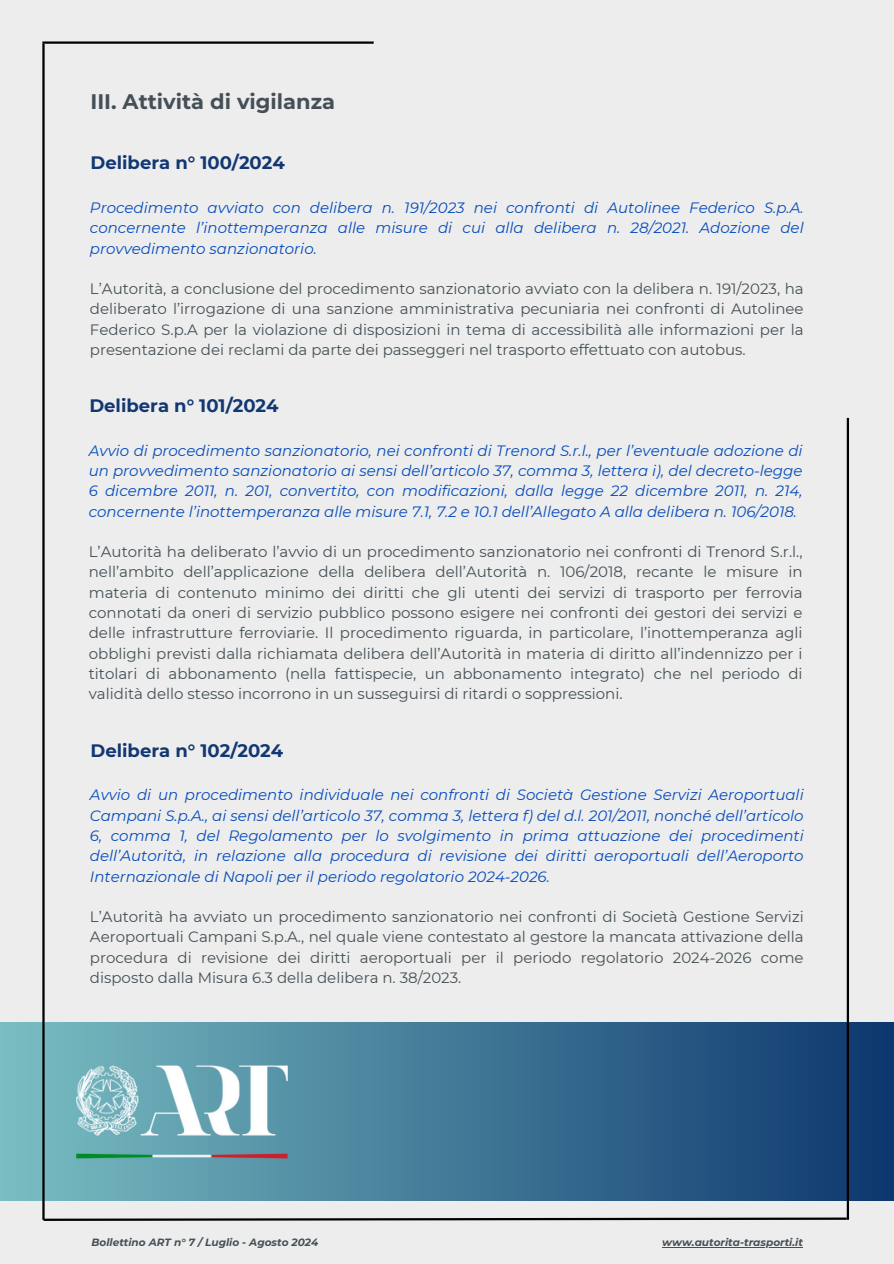
<style>
.page{position:relative;width:894px;height:1264px;background:#fff}
.page>*{position:absolute;margin:0;border:0;box-sizing:border-box;transform-origin:0 0}
.t1{font:700 21px "Montserrat";color:#455056}
.t2{font:700 18px "Montserrat";color:#123772}
.t3{font:15px/20.2px "Montserrat";color:#455056;text-align:justify}
.t4{font:italic 15px/20.2px "Montserrat";color:#064cbb;text-align:justify}
.t5{font:italic 700 10.5px "Montserrat";color:#455056}
</style>
<div class="page">
<div style="left:0;top:0;width:893px;height:1263px;background:#ededed"></div>
<div style="left:0;top:1022px;width:893px;height:178px;background:linear-gradient(to right,#7abec3,#0c366d)"></div>
<hr style="left:846px;top:418px;width:2px;height:801px;background:#000">
<hr style="left:42px;top:44px;width:3px;height:1175px;background:#000">
<hr style="left:42px;top:41px;width:331px;height:3px;background:#000">
<svg style="left:42px;top:1216px;width:806px;height:5px"></svg>
<img style="left:42px;top:1031px;width:279px;height:160px">
<hr style="left:662px;top:1246px;width:140px;height:1px;background:#455056">
<h3 class="t1" style="left:90px;top:88px;width:246px">III. Attività di vigilanza</h3>
<h3 class="t2" style="left:90px;top:152px;width:196px">Delibera n° 100/2024</h3>
<p class="t4" style="left:90px;top:197px;width:715px">Procedimento avviato con delibera n. 191/2023 nei confronti di Autolinee Federico S.p.A. concernente l’inottemperanza alle misure di cui alla delibera n. 28/2021. Adozione del provvedimento sanzionatorio.</p>
<h3 class="t3" style="left:90px;top:278px;width:715px">L’Autorità, a conclusione del procedimento sanzionatorio avviato con la delibera n. 191/2023, ha deliberato l’irrogazione di una sanzione amministrativa pecuniaria nei confronti di Autolinee Federico S.p.A per la violazione di disposizioni in tema di accessibilità alle informazioni per la presentazione dei reclami da parte dei passeggeri nel trasporto effettuato con autobus.</h3>
<p class="t2" style="left:89px;top:395px;width:191px">Delibera n° 101/2024</p>
<p class="t4" style="left:89px;top:440px;width:715px">Avvio di procedimento sanzionatorio, nei confronti di Trenord S.r.l., per l’eventuale adozione di un provvedimento sanzionatorio ai sensi dell’articolo 37, comma 3, lettera i), del decreto-legge 6 dicembre 2011, n. 201, convertito, con modificazioni, dalla legge 22 dicembre 2011, n. 214, concernente l’inottemperanza alle misure 7.1, 7.2 e 10.1 dell’Allegato A alla delibera n. 106/2018.</p>
<p class="t3" style="left:89px;top:541px;width:715px">L’Autorità ha deliberato l’avvio di un procedimento sanzionatorio nei confronti di Trenord S.r.l., nell’ambito dell’applicazione della delibera dell’Autorità n. 106/2018, recante le misure in materia di contenuto minimo dei diritti che gli utenti dei servizi di trasporto per ferrovia connotati da oneri di servizio pubblico possono esigere nei confronti dei gestori dei servizi e delle infrastrutture ferroviarie. Il procedimento riguarda, in particolare, l’inottemperanza agli obblighi previsti dalla richiamata delibera dell’Autorità in materia di diritto all’indennizzo per i titolari di abbonamento (nella fattispecie, un abbonamento integrato) che nel periodo di validità dello stesso incorrono in un susseguirsi di ritardi o soppressioni.</p>
<p class="t2" style="left:90px;top:739px;width:194px">Delibera n° 102/2024</p>
<h3 class="t4" style="left:90px;top:785px;width:715px">Avvio di un procedimento individuale nei confronti di Società Gestione Servizi Aeroportuali Campani S.p.A., ai sensi dell’articolo 37, comma 3, lettera f) del d.l. 201/2011, nonché dell’articolo 6, comma 1, del Regolamento per lo svolgimento in prima attuazione dei procedimenti dell’Autorità, in relazione alla procedura di revisione dei diritti aeroportuali dell’Aeroporto Internazionale di Napoli per il periodo regolatorio 2024-2026.</h3>
<h3 class="t3" style="left:90px;top:906px;width:715px">L’Autorità ha avviato un procedimento sanzionatorio nei confronti di Società Gestione Servizi Aeroportuali Campani S.p.A., nel quale viene contestato al gestore la mancata attivazione della procedura di revisione dei diritti aeroportuali per il periodo regolatorio 2024-2026 come disposto dalla Misura 6.3 della delibera n. 38/2023.</h3>
<p class="t5" style="left:91px;top:1236px;width:228px">Bollettino ART n° 7 / Luglio - Agosto 2024</p>
<p class="t5" style="left:662px;top:1235px;width:142px">www.autorita-trasporti.it</p>
</div>
